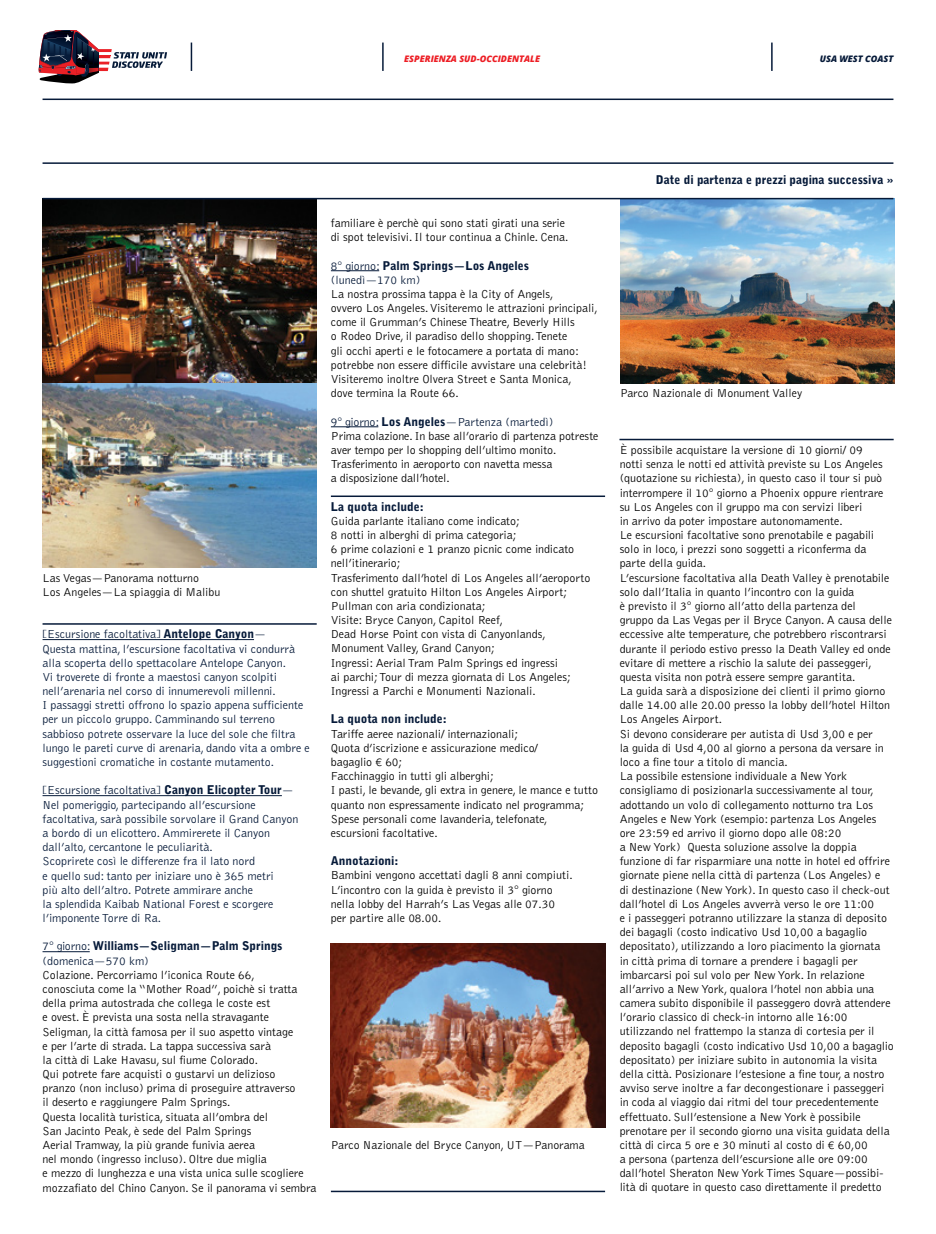
<style>
.page{position:relative;width:936px;height:1234px;background:#fff}
.page>*{position:absolute;margin:0;border:0;box-sizing:border-box;transform-origin:0 0}
.t1{font:300 12px/14.1px "Bell Gothic";letter-spacing:-.005em;color:#000}
.t2{font:300 12px/14.1px "Bell Gothic";letter-spacing:-.005em;color:#061a39}
.t3{font:900 12px/14.1px "Bell Gothic";letter-spacing:-.005em;color:#061a39}
.t4{font:300 11.85px/14.2px "Bell Gothic";color:#000}
.t5{font:italic 800 9px "Open Sans";color:#ed1d24}
.t6{font:italic 800 9px "Open Sans";color:#061a39}
.s1{font-weight:900}
.s2{font-weight:300}
.s3{color:#061a39}
.s4{font-weight:900;color:#061a39}
.s5{font-family:"Bell Gothic Std"}
</style>
<div class="page">
<svg style="left:39px;top:31px;width:128px;height:52px"></svg>
<svg style="left:191px;top:43px;width:1px;height:28px"></svg>
<svg style="left:382px;top:43px;width:1px;height:28px"></svg>
<svg style="left:771px;top:43px;width:1px;height:28px"></svg>
<hr style="left:43px;top:639px;width:211px;height:1px;background:#061a39">
<hr style="left:43px;top:795px;width:239px;height:1px;background:#061a39">
<hr style="left:43px;top:951px;width:47px;height:1px;background:#061a39">
<hr style="left:331px;top:270px;width:48px;height:1px;background:#061a39">
<hr style="left:331px;top:426px;width:47px;height:1px;background:#061a39">
<img style="left:43px;top:199px;width:274px;height:368px">
<img style="left:620px;top:198px;width:274px;height:185px">
<img style="left:331px;top:943px;width:274px;height:184px">
<hr style="left:619px;top:438px;width:274px;height:2px;background:#061a39">
<hr style="left:331px;top:1190px;width:274px;height:1px;background:#061a39">
<hr style="left:43px;top:623px;width:274px;height:1px;background:#061a39">
<hr style="left:331px;top:495px;width:274px;height:2px;background:#061a39">
<hr style="left:43px;top:98px;width:850px;height:2px;background:#061a39">
<hr style="left:43px;top:198px;width:850px;height:1px;background:#061a39">
<hr style="left:43px;top:162px;width:850px;height:2px;background:#061a39">
<p class="t5" style="left:404px;top:52px;width:137px">ESPERIENZA SUD-OCCIDENTALE</p>
<p class="t6" style="left:819px;top:52px;width:75px">USA WEST COAST</p>
<p class="t4" style="left:43px;top:570px;width:179px">Las Vegas—Panorama notturno<br>Los Angeles—La spiaggia di Malibu</p>
<p class="t2" style="left:43px;top:627px;width:269px">[Escursione facoltativa] <span class="s1">Antelope Canyon</span>—<br>Questa mattina, l’escursione facoltativa vi condurrà alla scoperta dello spettacolare Antelope Canyon.<br>Vi troverete di fronte a maestosi canyon scolpiti nell’arenaria nel corso di innumerevoli millenni.<br>I passaggi stretti offrono lo spazio appena sufficiente per un piccolo gruppo. Camminando sul terreno sabbioso potrete osservare la luce del sole che filtra lungo le pareti curve di arenaria, dando vita a ombre e suggestioni cromatiche in costante mutamento.</p>
<p class="t2" style="left:43px;top:783px;width:257px">[Escursione facoltativa] <span class="s1">Canyon Elicopter Tour</span>— Nel pomeriggio, partecipando all’escursione facoltativa, sarà possibile sorvolare il Grand Canyon a bordo di un elicottero. Ammirerete il Canyon dall’alto, cercantone le peculiarità.<br>Scoprirete così le differenze fra il lato nord<br>e quello sud: tanto per iniziare uno è 365 metri<br>più alto dell’altro. Potrete ammirare anche<br>la splendida Kaibab National Forest e scorgere l’imponente Torre di Ra.</p>
<p class="t3" style="left:43px;top:939px;width:241px"><span class="s2">7° giorno:</span> Williams—Seligman—Palm Springs <span class="s2">(domenica—570 km)</span></p>
<p class="t1" style="left:43px;top:967px;width:275px">Colazione. Percorriamo l’iconica Route 66,<br>conosciuta come la “Mother Road”, poichè si tratta della prima autostrada che collega le coste est<br>e ovest. È prevista una sosta nella stravagante Seligman, la città famosa per il suo aspetto vintage<br>e per l’arte di strada. La tappa successiva sarà<br>la città di Lake Havasu, sul fiume Colorado.<br>Qui potrete fare acquisti o gustarvi un delizioso<br>pranzo (non incluso) prima di proseguire attraverso<br>il deserto e raggiungere Palm Springs.<br>Questa località turistica, situata all’ombra del<br>San Jacinto Peak, è sede del Palm Springs<br>Aerial Tramway, la più grande funivia aerea<br>nel mondo (ingresso incluso). Oltre due miglia<br>e mezzo di lunghezza e una vista unica sulle scogliere mozzafiato del Chino Canyon. Se il panorama vi sembra</p>
<p class="t1" style="left:331px;top:216px;width:239px">familiare è perchè qui sono stati girati una serie di spot televisivi. Il tour continua a Chinle. Cena.</p>
<p class="t2" style="left:331px;top:259px;width:200px">8° giorno: <span class="s1">Palm Springs—Los Angeles </span>(lunedì—170 km)</p>
<p class="t1" style="left:331px;top:287px;width:268px">La nostra prossima tappa è la City of Angels,<br>ovvero Los Angeles. Visiteremo le attrazioni principali, come il Grumman’s Chinese Theatre, Beverly Hills<br>o Rodeo Drive, il paradiso dello shopping. Tenete<br>gli occhi aperti e le fotocamere a portata di mano: potrebbe non essere difficile avvistare una celebrità!<br>Visiteremo inoltre Olvera Street e Santa Monica,<br>dove termina la Route 66.</p>
<p class="t1" style="left:331px;top:415px;width:269px"><span class="s3">9° giorno:</span> <span class="s4">Los Angeles</span><span class="s3">—Partenza (martedì)<br></span>Prima colazione. In base all’orario di partenza potreste aver tempo per lo shopping dell’ultimo monito.<br>Trasferimento in aeroporto con navetta messa<br>a disposizione dall’hotel.</p>
<p class="t3" style="left:331px;top:499px;width:94px">La quota include:</p>
<p class="t1" style="left:331px;top:514px;width:261px">Guida parlante italiano come indicato;<br>8 notti in alberghi di prima categoria;<br>6 prime colazioni e 1 pranzo picnic come indicato nell’itinerario;<br>Trasferimento dall’hotel di Los Angeles all’aeroporto con shuttel gratuito Hilton Los Angeles Airport; Pullman con aria condizionata;<br>Visite: Bryce Canyon, Capitol Reef,<br>Dead Horse Point con vista di Canyonlands, Monument Valley, Grand Canyon;<br>Ingressi: Aerial Tram Palm Springs ed ingressi<br>ai parchi; Tour di mezza giornata di Los Angeles; Ingressi a Parchi e Monumenti Nazionali.</p>
<p class="t3" style="left:331px;top:712px;width:117px">La quota non include:</p>
<p class="t1" style="left:331px;top:726px;width:268px">Tariffe aeree nazionali/ internazionali;<br>Quota d’iscrizione e assicurazione medico/<br>bagaglio <span class="s5">€</span> 60;<br>Facchinaggio in tutti gli alberghi;<br>I pasti, le bevande, gli extra in genere, le mance e tutto quanto non espressamente indicato nel programma; Spese personali come lavanderia, telefonate, escursioni facoltative.</p>
<p class="t3" style="left:331px;top:853px;width:69px">Annotazioni:</p>
<p class="t1" style="left:331px;top:868px;width:243px">Bambini vengono accettati dagli 8 anni compiuti.<br>L’incontro con la guida è previsto il 3° giorno nella lobby del Harrah’s Las Vegas alle 07.30 per partire alle 08.00.</p>
<p class="t4" style="left:331px;top:1137px;width:255px">Parco Nazionale del Bryce Canyon, UT—Panorama</p>
<p class="t3" style="left:656px;top:173px;width:239px">Date di partenza e prezzi pagina successiva »</p>
<p class="t4" style="left:620px;top:386px;width:184px">Parco Nazionale di Monument Valley</p>
<p class="t1" style="left:619px;top:443px;width:275px">È possibile acquistare la versione di 10 giorni/ 09<br>notti senza le notti ed attività previste su Los Angeles (quotazione su richiesta), in questo caso il tour si può interrompere il 10° giorno a Phoenix oppure rientrare su Los Angeles con il gruppo ma con servizi liberi<br>in arrivo da poter impostare autonomamente.<br>Le escursioni facoltative sono prenotabile e pagabili solo in loco, i prezzi sono soggetti a riconferma da parte della guida.<br>L’escursione facoltativa alla Death Valley è prenotabile solo dall’Italia in quanto l’incontro con la guida<br>è previsto il 3° giorno all’atto della partenza del<br>gruppo da Las Vegas per il Bryce Canyon. A causa delle eccessive alte temperature, che potrebbero riscontrarsi durante il periodo estivo presso la Death Valley ed onde evitare di mettere a rischio la salute dei passeggeri, questa visita non potrà essere sempre garantita.<br>La guida sarà a disposizione dei clienti il primo giorno dalle 14.00 alle 20.00 presso la lobby dell’hotel Hilton Los Angeles Airport.<br>Si devono considerare per autista di Usd 3,00 e per<br>la guida di Usd 4,00 al giorno a persona da versare in loco a fine tour a titolo di mancia.<br>La possibile estensione individuale a New York consigliamo di posizionarla successivamente al tour, adottando un volo di collegamento notturno tra Los Angeles e New York (esempio: partenza Los Angeles ore 23:59 ed arrivo il giorno dopo alle 08:20<br>a New York) Questa soluzione assolve la doppia funzione di far risparmiare una notte in hotel ed offrire giornate piene nella città di partenza (Los Angeles) e<br>di destinazione (New York). In questo caso il check-out dall’hotel di Los Angeles avverrà verso le ore 11:00<br>e i passeggeri potranno utilizzare la stanza di deposito dei bagagli (costo indicativo Usd 10,00 a bagaglio depositato), utilizzando a loro piacimento la giornata<br>in città prima di tornare a prendere i bagagli per imbarcarsi poi sul volo per New York. In relazione all’arrivo a New York, qualora l’hotel non abbia una camera subito disponibile il passeggero dovrà attendere l’orario classico di check-in intorno alle 16:00 utilizzando nel frattempo la stanza di cortesia per il deposito bagagli (costo indicativo Usd 10,00 a bagaglio depositato) per iniziare subito in autonomia la visita della città. Posizionare l’estesione a fine tour, a nostro avviso serve inoltre a far decongestionare i passeggeri in coda al viaggio dai ritmi del tour precedentemente effettuato. Sull’estensione a New York è possibile prenotare per il secondo giorno una visita guidata della città di circa 5 ore e 30 minuti al costo di <span class="s5">€</span> 60,00<br>a persona (partenza dell’escursione alle ore 09:00 dall’hotel Sheraton New York Times Square—possibi&shy;lità di quotare in questo caso direttamente il predetto</p>
</div>
